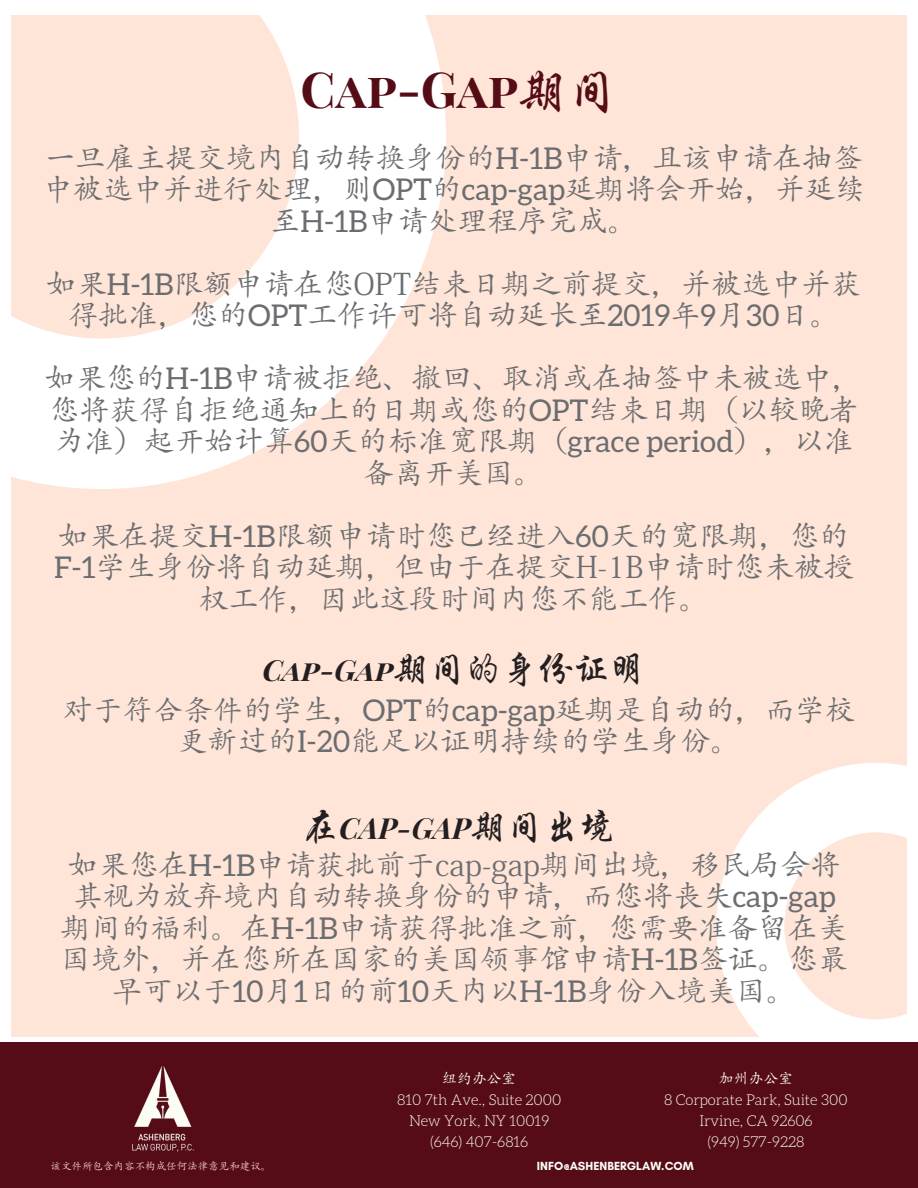
<style>
.page{position:relative;width:918px;height:1188px;background:#fff}
.page>*{position:absolute;margin:0;border:0;box-sizing:border-box;transform-origin:0 0}
.t1{font:700 49.5px "Playfair Display SC";color:#550c16}
.t2{font:italic 700 36px "Playfair Display SC";color:#231f20}
.t3{font:30px/31.5px "Adobe Kaiti Std";color:#6c6d70;text-align:center}
.t4{font:300 15px/21px "Aleo";letter-spacing:-.005em;color:#fdfef9;text-align:center}
.t5{font:15px "Adobe Kaiti Std";letter-spacing:-.005em;color:#fdfef9}
.t6{font:700 12px "Glacial Indifference";color:#fdfef9}
.t7{font:10.5px "Adobe Kaiti Std";color:#fcdbd4}
.s1{font-family:"Cloud Kai Xing GBK";font-weight:400}
.s2{font-family:"Aleo"}
.s3{font-family:"Cloud Kai Xing GBK";font-weight:400;font-style:normal}
</style>
<div class="page">
<div style="left:12px;top:15px;width:895px;height:1021px;background:#fee5d8"></div>
<svg style="left:11px;top:15px;width:435px;height:474px"></svg>
<svg style="left:716px;top:763px;width:202px;height:280px;fill:#fff"></svg>
<div style="left:0;top:1043px;width:918px;height:145px;background:#550c16"></div>
<img style="left:132px;top:1066px;width:62px;height:86px">
<h1 class="t1" style="left:301px;top:59px;width:318px">Cap-Gap<span class="s1">期间</span></h1>
<p class="t3" style="left:43px;top:142px;width:824px">一旦雇主提交境内自动转换身份的<span class="s2">H-1B</span>申请，且该申请在抽签中被选中并进行处理，则<span class="s2">OPT</span>的<span class="s2">cap-gap</span>延期将会开始，并延续至<span class="s2">H-1B</span>申请处理程序完成。</p>
<p class="t3" style="left:47px;top:268px;width:816px">如果<span class="s2">H-1B</span>限额申请在您OPT结束日期之前提交，并被选中并获得批准，您的<span class="s2">OPT</span>工作许可将自动延长至<span class="s2">2019</span>年<span class="s2">9</span>月<span class="s2">30</span>日。</p>
<p class="t3" style="left:46px;top:363px;width:818px">如果您的<span class="s2">H-1B</span>申请被拒绝、撤回、取消或在抽签中未被选中，您将获得自拒绝通知上的日期或您的<span class="s2">OPT</span>结束日期（以较晚者为准）起开始计算<span class="s2">60</span>天的标准宽限期（<span class="s2">grace period</span>），以准备离开美国。</p>
<p class="t3" style="left:54px;top:520px;width:801px">如果在提交<span class="s2">H-1B</span>限额申请时您已经进入<span class="s2">60</span>天的宽限期，您的<br><span class="s2">F-1</span>学生身份将自动延期，但由于在提交H-1B申请时您未被授权工作，因此这段时间内您不能工作。</p>
<p class="t2" style="left:262px;top:652px;width:385px">Cap-Gap<span class="s3">期间的身份证明</span></p>
<p class="t3" style="left:63px;top:694px;width:794px">对于符合条件的学生，<span class="s2">OPT</span>的<span class="s2">cap-gap</span>延期是自动的，而学校更新过的<span class="s2">I-20</span>能足以证明持续的学生身份。</p>
<p class="t2" style="left:303px;top:810px;width:313px"><span class="s3">在</span>CAP-GAP<span class="s3">期间出境</span></p>
<p class="t3" style="left:61px;top:849px;width:788px">如果您在<span class="s2">H-1B</span>申请获批前于cap-gap期间出境，移民局会将其视为放弃境内自动转换身份的申请，而您将丧失<span class="s2">cap-gap</span>期间的福利。在<span class="s2">H-1B</span>申请获得批准之前，您需要准备留在美国境外，并在您所在国家的美国领事馆申请<span class="s2">H-1B</span>签证。您最早可以于<span class="s2">10</span>月<span class="s2">1</span>日的前<span class="s2">10</span>天内以<span class="s2">H-1B</span>身份入境美国。</p>
<p class="t7" style="left:51px;top:1159px;width:222px">该文件所包含内容不构成任何法律意见和建议。</p>
<p class="t5" style="left:442px;top:1069px;width:76px">纽约办公室</p>
<p class="t4" style="left:397px;top:1089px;width:166px">810 7th Ave., Suite 2000<br>New York, NY 10019 (646) 407-6816</p>
<p class="t5" style="left:719px;top:1069px;width:76px">加州办公室</p>
<p class="t4" style="left:664px;top:1089px;width:185px">8 Corporate Park, Suite 300<br>Irvine, CA 92606<br>(949) 577-9228</p>
<p class="t6" style="left:537px;top:1158px;width:158px">INFO@ASHENBERGLAW.COM</p>
</div>
